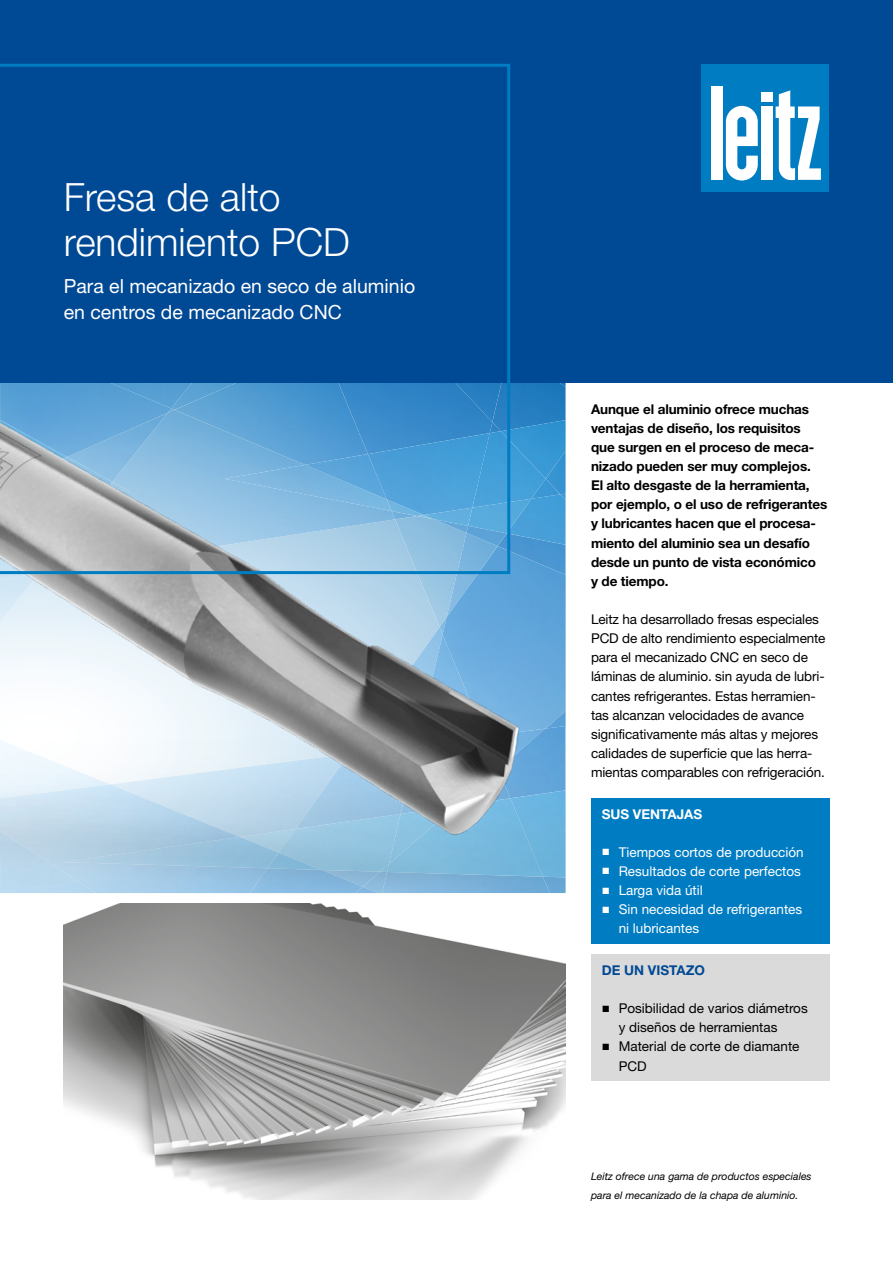
<style>
.page{position:relative;width:893px;height:1263px;background:#fff}
.page>*{position:absolute;margin:0;border:0;box-sizing:border-box;transform-origin:0 0}
.t1{font:300 39px/45px "Helvetica Neue LT Pro";color:#fff}
.t2{font:19.5px/26.2px "Helvetica Neue LT Pro";color:#fff}
.t3{font:13.5px/19.2px "Helvetica Neue LT Pro";letter-spacing:-.01em;color:#000}
.t4{font:700 13.5px/19.2px "Helvetica Neue LT Pro";letter-spacing:-.01em;color:#000}
.t5{font:13.5px/19.2px "Helvetica Neue LT Pro";color:#fff}
.t6{font:700 13.5px "Helvetica Neue LT Pro";color:#fff}
.t7{font:700 13.5px "Helvetica Neue LT Pro";color:#004994}
.t8{font:italic 10.5px/19px "Helvetica Neue LT Pro";color:#000}
.s1{font-family:"Arial"}
</style>
<div class="page">
<img style="left:64px;top:904px;width:502px;height:295px">
<div style="left:0;top:0;width:893px;height:383px;background:#004994"></div>
<div style="left:702px;top:64px;width:127px;height:127px;background:#007cc2"></div>
<div style="left:761px;top:92px;width:11px;height:9px;background:#fff"></div>
<div style="left:761px;top:107px;width:11px;height:73px;background:#fff"></div>
<div style="left:711px;top:86px;width:12px;height:94px;background:#fff"></div>
<svg style="left:726px;top:106px;width:32px;height:74px"></svg>
<svg style="left:776px;top:90px;width:45px;height:90px"></svg>
<img style="left:0;top:383px;width:566px;height:510px">
<svg style="left:0;top:64px;width:510px;height:510px"></svg>
<div style="left:591px;top:798px;width:238px;height:146px;background:#007cc2"></div>
<div style="left:591px;top:954px;width:238px;height:127px;background:#dadada"></div>
<h1 class="t1" style="left:64px;top:174px;width:288px">Fresa de alto rendimiento PCD</h1>
<h2 class="t2" style="left:64px;top:272px;width:353px">Para el mecanizado en seco de aluminio en centros de mecanizado CNC</h2>
<p class="t4" style="left:591px;top:399px;width:238px">Aunque el aluminio ofrece muchas ventajas de diseño, los requisitos que surgen en el proceso de meca&shy;nizado pueden ser muy complejos.<br>El alto desgaste de la herramienta, por ejemplo, o el uso de refrigerantes y lubricantes hacen que el procesa&shy;miento del aluminio sea un desafío desde un punto de vista económico<br>y de tiempo.</p>
<p class="t3" style="left:591px;top:609px;width:236px">Leitz ha desarrollado fresas especiales PCD de alto rendimiento especialmente para el mecanizado CNC en seco de láminas de aluminio. sin ayuda de lubri&shy;cantes refrigerantes. Estas herramien&shy;tas alcanzan velocidades de avance significativamente más altas y mejores calidades de superficie que las herra&shy;mientas comparables con refrigeración.</p>
<p class="t6" style="left:602px;top:805px;width:102px">SUS VENTAJAS</p>
<p class="t5" style="left:602px;top:842px;width:204px"><span class="s1">■</span> Tiempos cortos de producción</p>
<p class="t5" style="left:602px;top:861px;width:201px"><span class="s1">■</span> Resultados de corte perfectos</p>
<p class="t5" style="left:602px;top:880px;width:103px"><span class="s1">■</span> Larga vida útil</p>
<p class="t5" style="left:619px;top:900px;width:185px;text-indent:-17px"><span class="s1">■</span> Sin necesidad de refrigerantes ni lubricantes</p>
<p class="t7" style="left:602px;top:962px;width:105px">DE UN VISTAZO</p>
<p class="t3" style="left:619px;top:998px;width:191px;text-indent:-17px"><span class="s1">■</span> Posibilidad de varios diámetros y diseños de herramientas</p>
<p class="t3" style="left:619px;top:1037px;width:182px;text-indent:-17px"><span class="s1">■</span> Material de corte de diamante<br>PCD</p>
<p class="t8" style="left:591px;top:1167px;width:222px">Leitz ofrece una gama de productos especiales para el mecanizado de la chapa de aluminio.</p>
</div>
